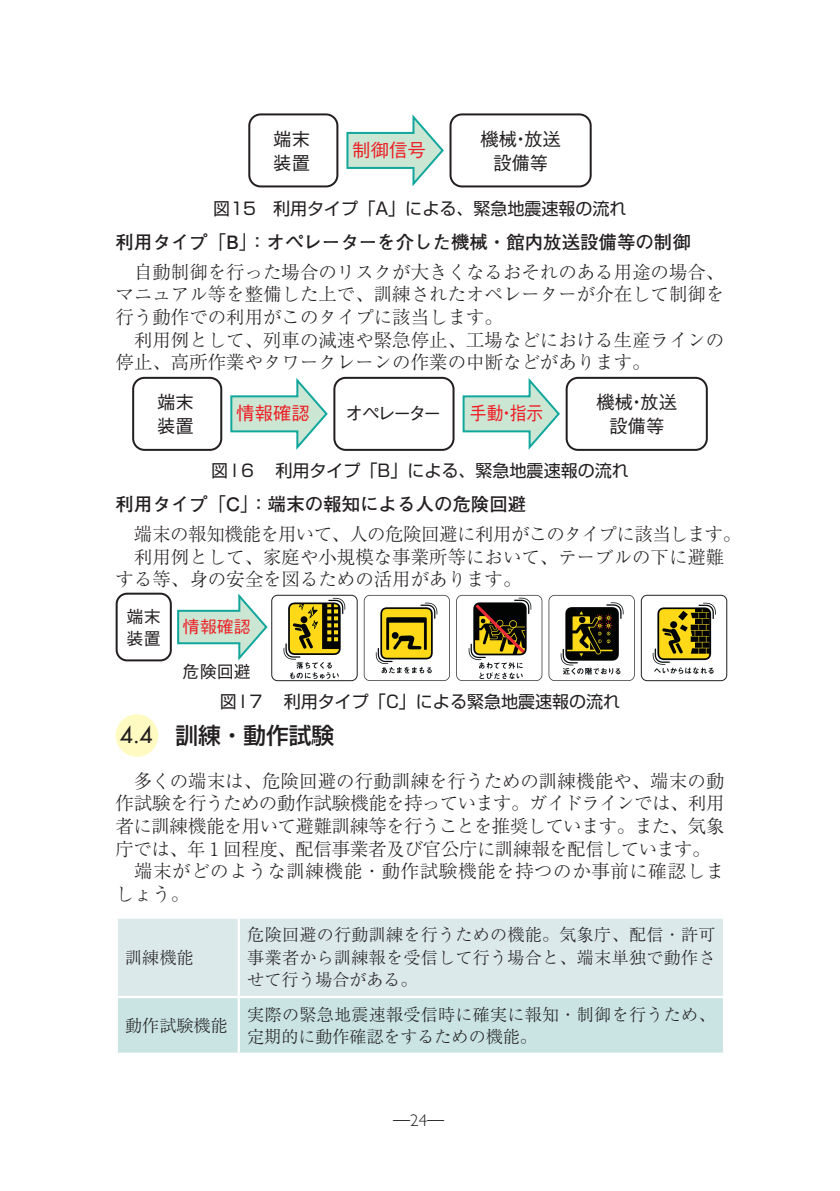
<style>
.page{position:relative;width:840px;height:1191px;background:#fff}
.page>*{position:absolute;margin:0;border:0;box-sizing:border-box;transform-origin:0 0}
.t1{font:500 22.6px "Shin Go Pr 6";color:#231f20}
.t2{font:300 18.4px/22.6px "Ryumin Pr 6";color:#231f20;text-align:justify}
.t3{font:300 18.4px "Ryumin Pr 6";letter-spacing:-.03em;color:#231f20}
.t4{font:700 18.4px "Futo Go B101 Pr 6";color:#231f20}
.t5{font:300 18.4px "Ryumin Pr 6";letter-spacing:-.02em;color:#231f20}
.t6{font:300 18.4px "Ryumin Pr 6";letter-spacing:.035em;color:#231f20}
.t7{font:500 18.4px/24px "Gothic BBB Pro";color:#231f20}
.t8{font:500 18.4px "Gothic BBB Pro";color:#ee1d23}
.t9{font:500 18.4px "Gothic BBB Pro";color:#ee1d23;scale:.91 1}
.t10{font:300 17px/22.6px "Ryumin Pr 6";letter-spacing:.02em;color:#231f20;text-align:justify}
.t11{font:17px "Shin Go Pr 6";color:#231f20}
.t12{font:500 17px/22.2px "Gothic BBB Pro";color:#231f20}
.t13{font:500 17px "Gothic BBB Pro";color:#ee1d23}
.s1{font-family:"Futura Std"}
.s2{font-family:"Gill Sans Std"}
</style>
<div class="page">
<div style="left:132px;top:377px;width:90px;height:74px;border:2px solid #231f20;border-radius:11px"></div>
<svg style="left:230px;top:378px;width:98px;height:72px"></svg>
<div style="left:333px;top:377px;width:121px;height:74px;border:2px solid #231f20;border-radius:11px"></div>
<div style="left:565px;top:377px;width:142px;height:74px;border:2px solid #231f20;border-radius:11px"></div>
<svg style="left:462px;top:378px;width:98px;height:72px"></svg>
<div style="left:116px;top:592px;width:56px;height:69px;border:2px solid #231f20;border-radius:11px"></div>
<svg style="left:177px;top:593px;width:91px;height:68px"></svg>
<div style="left:271px;top:595px;width:86px;height:86px;border:1px solid #231f20;border-radius:6px"></div>
<svg style="left:363px;top:595px;width:86px;height:86px"></svg>
<svg style="left:456px;top:595px;width:86px;height:86px"></svg>
<svg style="left:548px;top:595px;width:86px;height:86px"></svg>
<div style="left:640px;top:595px;width:86px;height:86px;border:1px solid #231f20;border-radius:6px"></div>
<img style="left:283px;top:597px;width:63px;height:82px">
<img style="left:375px;top:601px;width:63px;height:73px">
<img style="left:467px;top:596px;width:63px;height:83px">
<img style="left:559px;top:601px;width:64px;height:74px">
<img style="left:652px;top:602px;width:63px;height:72px">
<div style="left:116px;top:714px;width:42px;height:43px;background:#fffac1;border-radius:50%"></div>
<div style="left:248px;top:113px;width:90px;height:74px;border:2px solid #231f20;border-radius:11px"></div>
<svg style="left:346px;top:114px;width:98px;height:73px"></svg>
<div style="left:449px;top:113px;width:142px;height:74px;border:2px solid #231f20;border-radius:11px"></div>
<div style="left:118px;top:919px;width:604px;height:77px;background:#dbe9eb"></div>
<div style="left:118px;top:998px;width:604px;height:54px;background:#c9e4e3"></div>
<hr style="left:237px;top:918px;width:3px;height:78px;background:#fff">
<hr style="left:237px;top:998px;width:3px;height:54px;background:#fff">
<p class="t7" style="left:273px;top:125px;width:38px">端末装置</p>
<p class="t8" style="left:352px;top:135px;width:75px">制御信号</p>
<p class="t7" style="left:480px;top:125px;width:82px;text-align:center">機械・放送設備等</p>
<p class="t11" style="left:213px;top:195px;width:414px">図15　利用タイプ「A」による、緊急地震速報の流れ</p>
<p class="t4" style="left:116px;top:227px;width:576px">利用タイプ「B」：オペレーターを介した機械・館内放送設備等の制御</p>
<p class="t2" style="left:116px;top:259px;width:610px;text-indent:18px">自動制御を行った場合のリスクが大きくなるおそれのある用途の場合、マニュアル等を整備した上で、訓練されたオペレーターが介在して制御を行う動作での利用がこのタイプに該当します。</p>
<p class="t2" style="left:116px;top:327px;width:610px;text-indent:18px">利用例として、列車の減速や緊急停止、工場などにおける生産ラインの停止、高所作業やタワークレーンの作業の中断などがあります。</p>
<p class="t7" style="left:157px;top:388px;width:38px">端末装置</p>
<p class="t8" style="left:236px;top:398px;width:75px">情報確認</p>
<p class="t7" style="left:344px;top:399px;width:98px">オペレーター</p>
<p class="t9" style="left:469px;top:398px;width:82px">手動・指示</p>
<p class="t7" style="left:596px;top:388px;width:82px;text-align:center">機械・放送設備等</p>
<p class="t11" style="left:211px;top:457px;width:419px">図 l 6 　利用タイプ「B」による、緊急地震速報の流れ</p>
<p class="t4" style="left:116px;top:489px;width:412px">利用タイプ「C」：端末の報知による人の危険回避</p>
<p class="t3" style="left:134px;top:519px;width:608px">端末の報知機能を用いて、人の危険回避に利用がこのタイプに該当します。</p>
<p class="t2" style="left:134px;top:544px;width:591px">利用例として、家庭や小規模な事業所等において、テーブルの下に避難</p>
<p class="t2" style="left:116px;top:567px;width:407px">する等、身の安全を図るための活用があります。</p>
<p class="t12" style="left:127px;top:603px;width:36px">端末装置</p>
<p class="t13" style="left:182px;top:613px;width:70px">情報確認</p>
<p class="t12" style="left:182px;top:658px;width:70px">危険回避</p>
<p class="t11" style="left:219px;top:687px;width:402px">図 l 7 　利用タイプ「C」による緊急地震速報の流れ</p>
<p class="t1" style="left:120px;top:717px;width:216px"><span class="s1">4.4</span>　訓練・動作試験</p>
<p class="t2" style="left:134px;top:768px;width:591px">多くの端末は、危険回避の行動訓練を行うための訓練機能や、端末の動</p>
<p class="t3" style="left:115px;top:789px;width:610px">作試験を行うための動作試験機能を持っています。ガイドラインでは、利用</p>
<p class="t3" style="left:115px;top:811px;width:610px">者に訓練機能を用いて避難訓練等を行うことを推奨しています。また、気象</p>
<p class="t5" style="left:115px;top:834px;width:596px">庁では、年 1 回程度、配信事業者及び官公庁に訓練報を配信しています。</p>
<p class="t6" style="left:134px;top:857px;width:591px">端末がどのような訓練機能・動作試験機能を持つのか事前に確認しま</p>
<p class="t2" style="left:116px;top:881px;width:75px">しょう。</p>
<p class="t10" style="left:125px;top:945px;width:70px">訓練機能</p>
<p class="t10" style="left:247px;top:922px;width:469px">危険回避の行動訓練を行うための機能。気象庁、配信・許可事業者から訓練報を受信して行う場合と、端末単独で動作させて行う場合がある。</p>
<p class="t10" style="left:125px;top:1013px;width:104px">動作試験機能</p>
<p class="t10" style="left:247px;top:1001px;width:469px">実際の緊急地震速報受信時に確実に報知・制御を行うため、定期的に動作確認をするための機能。</p>
<p class="t10" style="left:393px;top:1107px;width:53px">―<span class="s2">24</span>―</p>
</div>
